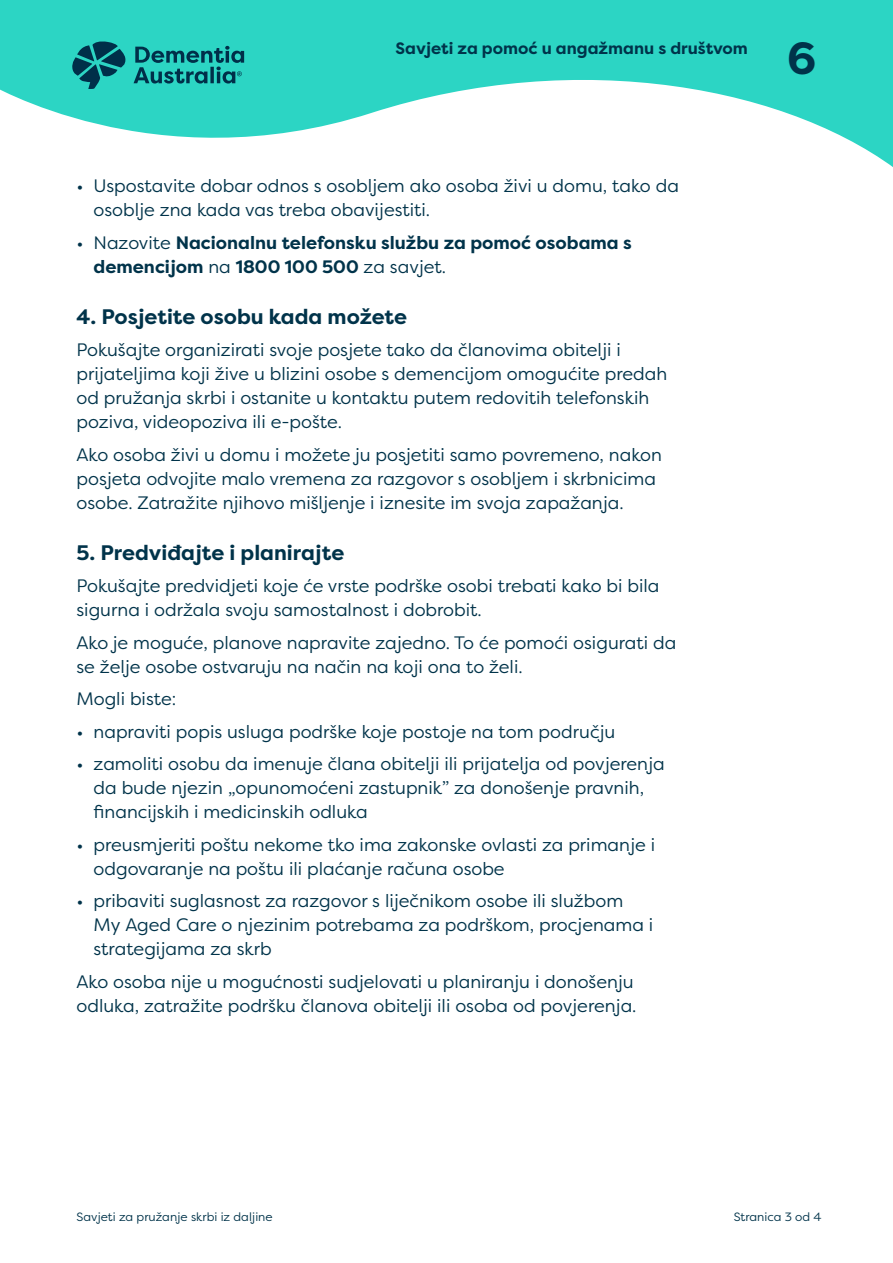
<style>
.page{position:relative;width:893px;height:1263px;background:#fff}
.page>*{position:absolute;margin:0;border:0;box-sizing:border-box;transform-origin:0 0}
.t1{font:700 45px "Filson Pro";color:#00334a}
.t2{font:700 21px "Filson Pro";color:#00334a}
.t3{font:18px/24px "Filson Pro";color:#00334a}
.t4{font:700 18px/24px "Filson Pro";color:#00334a}
.t5{font:700 16.5px "Filson Pro";color:#00334a}
.t6{font:12px "Filson Pro";color:#00334a}
.s1{font-weight:400}
</style>
<div class="page">
<svg style="left:0;top:0;width:893px;height:167px;fill:#2cd5c4"></svg>
<svg style="left:72px;top:41px;width:172px;height:48px;background:#1d9d9a"></svg>
<p class="t5" style="left:395px;top:38px;width:354px">Savjeti za pomoć u angažmanu s društvom</p>
<h1 class="t1" style="left:787px;top:30px;width:31px">6</h1>
<p class="t3" style="left:94px;top:173px;width:587px;text-indent:-17px">• Uspostavite dobar odnos s osobljem ako osoba živi u domu, tako da osoblje zna kada vas treba obavijestiti.</p>
<p class="t4" style="left:94px;top:231px;width:540px;text-indent:-17px"><span class="s1">• Nazovite</span> Nacionalnu telefonsku službu za pomoć osobama s demencijom <span class="s1">na</span> 1800 100 500 <span class="s1">za savjet.</span></p>
<p class="t2" style="left:77px;top:303px;width:332px">4. Posjetite osobu kada možete</p>
<p class="t3" style="left:77px;top:337px;width:592px">Pokušajte organizirati svoje posjete tako da članovima obitelji i prijateljima koji žive u blizini osobe s demencijom omogućite predah od pružanja skrbi i ostanite u kontaktu putem redovitih telefonskih poziva, videopoziva ili e-pošte.</p>
<p class="t3" style="left:77px;top:442px;width:587px">Ako osoba živi u domu i možete ju posjetiti samo povremeno, nakon posjeta odvojite malo vremena za razgovor s osobljem i skrbnicima osobe. Zatražite njihovo mišljenje i iznesite im svoja zapažanja.</p>
<p class="t2" style="left:77px;top:539px;width:269px">5. Predviđajte i planirajte</p>
<p class="t3" style="left:77px;top:573px;width:585px">Pokušajte predvidjeti koje će vrste podrške osobi trebati kako bi bila sigurna i održala svoju samostalnost i dobrobit.</p>
<p class="t3" style="left:77px;top:630px;width:601px">Ako je moguće, planove napravite zajedno. To će pomoći osigurati da se želje osobe ostvaruju na način na koji ona to želi.</p>
<p class="t3" style="left:77px;top:686px;width:101px">Mogli biste:</p>
<p class="t3" style="left:77px;top:719px;width:540px">• napraviti popis usluga podrške koje postoje na tom području</p>
<p class="t3" style="left:94px;top:751px;width:573px;text-indent:-17px">• zamoliti osobu da imenuje člana obitelji ili prijatelja od povjerenja da bude njezin „opunomoćeni zastupnik” za donošenje pravnih, financijskih i medicinskih odluka</p>
<p class="t3" style="left:94px;top:832px;width:563px;text-indent:-17px">• preusmjeriti poštu nekome tko ima zakonske ovlasti za primanje i odgovaranje na poštu ili plaćanje računa osobe</p>
<p class="t3" style="left:94px;top:888px;width:561px;text-indent:-17px">• pribaviti suglasnost za razgovor s liječnikom osobe ili službom<br>My Aged Care o njezinim potrebama za podrškom, procjenama i strategijama za skrb</p>
<p class="t3" style="left:77px;top:969px;width:561px">Ako osoba nije u mogućnosti sudjelovati u planiranju i donošenju odluka, zatražite podršku članova obitelji ili osoba od povjerenja.</p>
<p class="t6" style="left:77px;top:1209px;width:198px">Savjeti za pružanje skrbi iz daljine</p>
<p class="t6" style="left:734px;top:1209px;width:89px">Stranica 3 od 4</p>
</div>
